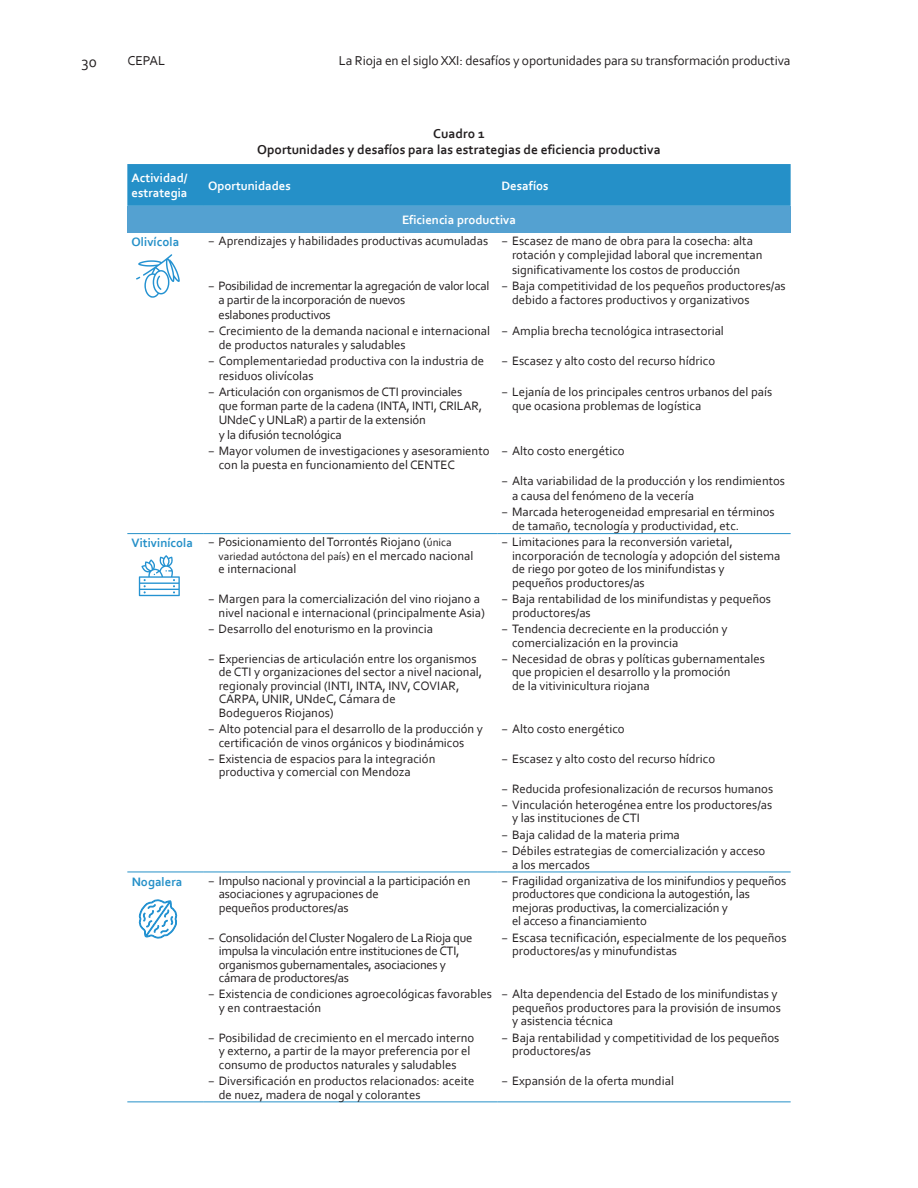
<style>
.page{position:relative;width:918px;height:1188px;background:#fff}
.page>*{position:absolute;margin:0;border:0;box-sizing:border-box;transform-origin:0 0}
.t1{font:15.75px "Corbel";color:#231f20}
.t2{font:13.5px "Corbel";letter-spacing:-.01em;color:#231f20}
.t3{font:700 13.5px/16.2px "Corbel";color:#231f20;text-align:center}
.t4{font:12.75px/13.5px "Corbel";color:#231f20}
.t5{font:12.75px/13.5px "Corbel";letter-spacing:-.02em;color:#231f20}
.t6{font:700 12.75px/15.3px "Corbel";color:#fff}
.t7{font:700 12.75px "Corbel";color:#2590c8}
.t8{font:11.25px "Corbel";color:#231f20}
.s1{font-size:11.25px}
.s2{font-weight:700;color:#2590c8}
.s3{font-size:12.75px}
</style>
<div class="page">
<div style="left:127px;top:164px;width:664px;height:42px;background:#2590c8"></div>
<div style="left:127px;top:206px;width:664px;height:26px;background:#54a1d1"></div>
<hr style="left:127px;top:533px;width:77px;height:1px;background:#2590c8">
<hr style="left:204px;top:533px;width:293px;height:1px;background:#2590c8">
<hr style="left:497px;top:533px;width:294px;height:1px;background:#2590c8">
<hr style="left:127px;top:872px;width:77px;height:1px;background:#2590c8">
<hr style="left:204px;top:872px;width:293px;height:1px;background:#2590c8">
<hr style="left:497px;top:872px;width:294px;height:1px;background:#2590c8">
<hr style="left:127px;top:1102px;width:77px;height:1px;background:#2590c8">
<hr style="left:204px;top:1102px;width:293px;height:1px;background:#2590c8">
<hr style="left:497px;top:1102px;width:294px;height:1px;background:#2590c8">
<svg style="left:136px;top:254px;width:44px;height:44px"></svg>
<svg style="left:139px;top:555px;width:41px;height:41px"></svg>
<svg style="left:138px;top:871px;width:40px;height:68px"></svg>
<p class="t1" style="left:82px;top:52px;width:17px">30</p>
<p class="t2" style="left:128px;top:53px;width:39px">CEPAL</p>
<p class="t2" style="left:339px;top:53px;width:453px">La Rioja en el siglo XXI: desafíos y oportunidades para su transformación productiva</p>
<p class="t3" style="left:257px;top:125px;width:405px">Cuadro 1<br>Oportunidades y desafíos para las estrategias de eficiencia productiva</p>
<p class="t6" style="left:132px;top:170px;width:57px">Actividad/ estrategia</p>
<p class="t6" style="left:208px;top:177px;width:84px">Oportunidades</p>
<p class="t6" style="left:502px;top:177px;width:49px">Desafíos</p>
<p class="t6" style="left:402px;top:212px;width:116px">Eficiencia productiva</p>
<p class="t7" style="left:132px;top:234px;width:49px">Olivícola</p>
<p class="t4" style="left:512px;top:234px;width:252px;line-height:14.2px;text-indent:-304px">− Aprendizajes y habilidades productivas acumuladas − Escasez de mano de obra para la cosecha: alta rotación y complejidad laboral que incrementan significativamente los costos de producción</p>
<p class="t5" style="left:219px;top:278px;width:272px;line-height:14.2px;text-indent:-11px">− Posibilidad de incrementar la agregación de valor local a partir de la incorporación de nuevos<br>eslabones productivos</p>
<p class="t4" style="left:512px;top:278px;width:275px;line-height:14.2px;text-indent:-11px">− Baja competitividad de los pequeños productores/as debido a factores productivos y organizativos</p>
<p class="t4" style="left:219px;top:323px;width:273px;line-height:14.2px;text-indent:-11px">− Crecimiento de la demanda nacional e internacional de productos naturales y saludables</p>
<p class="t4" style="left:502px;top:324px;width:224px">− Amplia brecha tecnológica intrasectorial</p>
<p class="t4" style="left:219px;top:354px;width:267px;line-height:14.2px;text-indent:-11px">− Complementariedad productiva con la industria de residuos olivícolas</p>
<p class="t4" style="left:502px;top:354px;width:215px">− Escasez y alto costo del recurso hídrico</p>
<p class="t4" style="left:219px;top:384px;width:265px;line-height:14.2px;text-indent:-11px">− Articulación con organismos de CTI provinciales que forman parte de la cadena (INTA, INTI, CRILAR, UNdeC y UNLaR) a partir de la extensión<br>y la difusión tecnológica</p>
<p class="t4" style="left:512px;top:384px;width:262px;line-height:14.2px;text-indent:-11px">− Lejanía de los principales centros urbanos del país que ocasiona problemas de logística</p>
<p class="t4" style="left:219px;top:443px;width:272px;line-height:14.2px;text-indent:-11px">− Mayor volumen de investigaciones y asesoramiento con la puesta en funcionamiento del CENTEC</p>
<p class="t4" style="left:502px;top:444px;width:125px">− Alto costo energético</p>
<p class="t4" style="left:512px;top:474px;width:275px;line-height:14.2px;text-indent:-11px">− Alta variabilidad de la producción y los rendimientos a causa del fenómeno de la vecería</p>
<p class="t4" style="left:512px;top:504px;width:264px;line-height:14.2px;text-indent:-11px">− Marcada heterogeneidad empresarial en términos de tama<span class="s1">ñ</span>o, tecnología y productividad, etc.</p>
<p class="t4" style="left:132px;top:535px;width:322px"><span class="s2">Vitivinícola</span> − Posicionamiento del Torrontés Riojano (<span class="s1">única</span></p>
<p class="t8" style="left:219px;top:549px;width:256px">variedad autóctona del país<span class="s3">) en el mercado nacional</span></p>
<p class="t4" style="left:219px;top:562px;width:79px">e internacional</p>
<p class="t4" style="left:512px;top:535px;width:270px;text-indent:-11px">− Limitaciones para la reconversión varietal, incorporación de tecnología y adopción del sistema de riego por goteo de los minifundistas y<br>pequeños productores/as</p>
<p class="t4" style="left:219px;top:592px;width:268px;text-indent:-11px">− Margen para la comercialización del vino riojano a nivel nacional e internacional (principalmente Asia)</p>
<p class="t4" style="left:512px;top:592px;width:261px;text-indent:-11px">− Baja rentabilidad de los minifundistas y pequeños productores/as</p>
<p class="t4" style="left:208px;top:622px;width:226px">− Desarrollo del enoturismo en la provincia</p>
<p class="t4" style="left:512px;top:622px;width:217px;text-indent:-11px">− Tendencia decreciente en la producción y comercialización en la provincia</p>
<p class="t4" style="left:219px;top:652px;width:265px;text-indent:-11px">− Experiencias de articulación entre los organismos de CTI y organizaciones del sector a nivel nacional, regionaly provincial (INTI, INTA, INV, COVIAR, CARPA, UNIR, UNdeC, Cámara de<br>Bodegueros Riojanos)</p>
<p class="t4" style="left:512px;top:652px;width:254px;text-indent:-11px">− Necesidad de obras y políticas gubernamentales que propicien el desarrollo y la promoción<br>de la vitivinicultura riojana</p>
<p class="t4" style="left:219px;top:722px;width:266px;text-indent:-11px">− Alto potencial para el desarrollo de la producción y certificación de vinos orgánicos y biodinámicos</p>
<p class="t4" style="left:502px;top:722px;width:125px">− Alto costo energético</p>
<p class="t4" style="left:219px;top:752px;width:218px;text-indent:-11px">− Existencia de espacios para la integración productiva y comercial con Mendoza</p>
<p class="t4" style="left:502px;top:752px;width:215px">− Escasez y alto costo del recurso hídrico</p>
<p class="t4" style="left:502px;top:780px;width:273px;line-height:16.4px">− Reducida profesionalización de recursos humanos − Vinculación heterogénea entre los productores/as</p>
<p class="t4" style="left:502px;top:810px;width:265px;line-height:16.4px;text-indent:11px">y las instituciones de CTI<br>− Baja calidad de la materia prima<br>− Débiles estrategias de comercialización y acceso</p>
<p class="t4" style="left:512px;top:857px;width:80px">a los mercados</p>
<p class="t7" style="left:132px;top:874px;width:52px">Nogalera</p>
<p class="t4" style="left:219px;top:874px;width:253px;text-indent:-11px">− Impulso nacional y provincial a la participación en asociaciones y agrupaciones de<br>pequeños productores/as</p>
<p class="t4" style="left:512px;top:874px;width:276px;text-indent:-11px">− Fragilidad organizativa de los minifundios y pequeños productores que condiciona la autogestión, las mejoras productivas, la comercialización y<br>el acceso a financiamiento</p>
<p class="t5" style="left:219px;top:930px;width:255px;text-indent:-11px">− Consolidación del Cluster Nogalero de La Rioja que impulsa la vinculación entre instituciones de CTI, organismos gubernamentales, asociaciones y cámara de productores/as</p>
<p class="t4" style="left:512px;top:930px;width:276px;text-indent:-11px">− Escasa tecnificación, especialmente de los pequeños productores/as y minufundistas</p>
<p class="t4" style="left:219px;top:987px;width:275px;text-indent:-11px">− Existencia de condiciones agroecológicas favorables y en contraestación</p>
<p class="t4" style="left:512px;top:987px;width:270px;text-indent:-11px">− Alta dependencia del Estado de los minifundistas y pequeños productores para la provisión de insumos y asistencia técnica</p>
<p class="t4" style="left:208px;top:1030px;width:268px;text-align:center">− Posibilidad de crecimiento en el mercado interno y externo, a partir de la mayor preferencia por el consumo de productos naturales y saludables</p>
<p class="t4" style="left:512px;top:1030px;width:269px;text-indent:-11px">− Baja rentabilidad y competitividad de los pequeños productores/as</p>
<p class="t4" style="left:219px;top:1074px;width:257px;text-indent:-11px">− Diversificación en productos relacionados: aceite de nuez, madera de nogal y colorantes</p>
<p class="t4" style="left:502px;top:1074px;width:174px">− Expansión de la oferta mundial</p>
</div>
